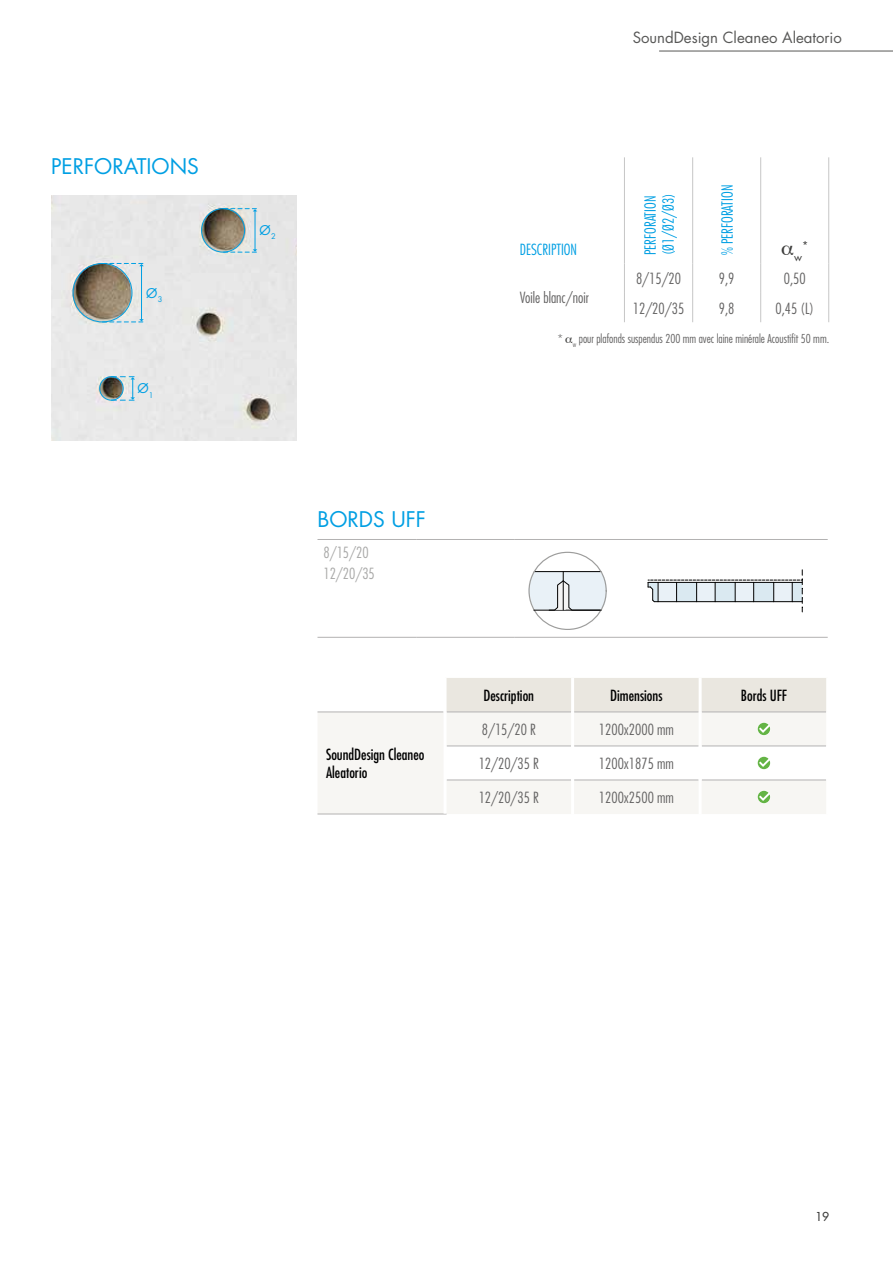
<style>
.page{position:relative;width:893px;height:1263px;background:#fff}
.page>*{position:absolute;margin:0;border:0;box-sizing:border-box;transform-origin:0 0}
.t1{font:21px "Futura";color:#009fe3}
.t2{font:300 condensed 15px "Futura";color:#646363}
.t3{font:condensed 15px/18px "Futura";color:#000}
.t4{font:300 condensed 15px/18px "Futura";color:#009fe3}
.t5{font:15px "Futura";color:#575756}
.t6{font:300 condensed 15px/21px "Futura";color:#a8a8a7}
.t7{font:13.05px "Futura";color:#009fe3}
.t8{font:300 condensed 12px "Futura";color:#646363}
.t9{font:12px "Futura";color:#3c3c3b}
.t10{font:10.5px "Futura";color:#3c3c3b}
</style>
<div class="page">
<hr style="left:659px;top:51px;width:234px;height:1px;background:#575756">
<img style="left:51px;top:196px;width:245px;height:245px">
<hr style="left:141px;top:266px;width:1px;height:53px;background:#009fe3">
<svg style="left:102px;top:263px;width:42px;height:3px"></svg>
<svg style="left:102px;top:319px;width:42px;height:3px"></svg>
<div style="left:73px;top:263px;width:59px;height:59px;border:1px solid #009fe3;border-radius:50%"></div>
<svg style="left:111px;top:376px;width:24px;height:25px"></svg>
<div style="left:201px;top:208px;width:44px;height:45px;border:1px solid #009fe3;border-radius:50%"></div>
<div style="left:99px;top:376px;width:25px;height:25px;border:1px solid #009fe3;border-radius:50%"></div>
<hr style="left:255px;top:211px;width:1px;height:39px;background:#009fe3">
<svg style="left:224px;top:208px;width:33px;height:3px"></svg>
<svg style="left:224px;top:249px;width:33px;height:4px"></svg>
<hr style="left:624px;top:157px;width:1px;height:107px;background:#c6c6c6">
<hr style="left:692px;top:157px;width:1px;height:107px;background:#c6c6c6">
<hr style="left:760px;top:157px;width:1px;height:107px;background:#c6c6c6">
<hr style="left:828px;top:157px;width:1px;height:107px;background:#c6c6c6">
<svg style="left:624px;top:264px;width:1px;height:58px"></svg>
<svg style="left:692px;top:264px;width:1px;height:58px"></svg>
<svg style="left:760px;top:264px;width:1px;height:58px"></svg>
<svg style="left:828px;top:264px;width:1px;height:58px"></svg>
<hr style="left:317px;top:539px;width:99px;height:1px;background:#b3b2b2">
<hr style="left:416px;top:539px;width:99px;height:1px;background:#b3b2b2">
<hr style="left:515px;top:539px;width:313px;height:1px;background:#b3b2b2">
<hr style="left:317px;top:637px;width:99px;height:1px;background:#b3b2b2">
<hr style="left:416px;top:637px;width:99px;height:1px;background:#b3b2b2">
<hr style="left:515px;top:637px;width:313px;height:1px;background:#b3b2b2">
<svg style="left:648px;top:570px;width:155px;height:42px"></svg>
<svg style="left:528px;top:551px;width:79px;height:79px"></svg>
<hr style="left:563px;top:572px;width:1px;height:38px;background:#000">
<div style="left:447px;top:678px;width:379px;height:33px;background:#eae7e0"></div>
<div style="left:317px;top:712px;width:509px;height:102px;background:#f7f6f3"></div>
<hr style="left:317px;top:711px;width:127px;height:1px;background:#b3b2b2">
<hr style="left:317px;top:814px;width:130px;height:1px;background:#b3b2b2">
<hr style="left:447px;top:711px;width:124px;height:1px;background:#b3b2b2">
<hr style="left:574px;top:711px;width:125px;height:1px;background:#b3b2b2">
<hr style="left:702px;top:711px;width:124px;height:1px;background:#b3b2b2">
<hr style="left:447px;top:745px;width:124px;height:1px;background:#b3b2b2">
<hr style="left:574px;top:745px;width:125px;height:1px;background:#b3b2b2">
<hr style="left:702px;top:745px;width:124px;height:1px;background:#b3b2b2">
<hr style="left:447px;top:780px;width:124px;height:1px;background:#b3b2b2">
<hr style="left:574px;top:780px;width:125px;height:1px;background:#b3b2b2">
<hr style="left:702px;top:780px;width:124px;height:1px;background:#b3b2b2">
<hr style="left:571px;top:678px;width:3px;height:34px;background:#fff">
<hr style="left:699px;top:678px;width:3px;height:34px;background:#fff">
<hr style="left:444px;top:712px;width:3px;height:34px;background:#fff">
<hr style="left:571px;top:712px;width:3px;height:34px;background:#fff">
<hr style="left:699px;top:712px;width:3px;height:34px;background:#fff">
<hr style="left:444px;top:746px;width:3px;height:34px;background:#fff">
<hr style="left:444px;top:780px;width:3px;height:34px;background:#fff">
<hr style="left:571px;top:780px;width:3px;height:34px;background:#fff">
<hr style="left:699px;top:780px;width:3px;height:34px;background:#fff">
<svg style="left:757px;top:722px;width:14px;height:14px"></svg>
<svg style="left:758px;top:723px;width:12px;height:12px"></svg>
<svg style="left:447px;top:746px;width:379px;height:34px"></svg>
<svg style="left:757px;top:790px;width:14px;height:14px"></svg>
<svg style="left:758px;top:791px;width:12px;height:12px"></svg>
<h1 class="t1" style="left:51px;top:152px;width:149px">PERFORATIONS</h1>
<p class="t7" style="left:146px;top:284px;width:18px">Ø<sub>3</sub></p>
<p class="t7" style="left:137px;top:380px;width:18px">Ø<sub>1</sub></p>
<p class="t7" style="left:260px;top:221px;width:18px">Ø<sub>2</sub></p>
<p class="t4" style="left:520px;top:240px;width:59px">DESCRIPTION</p>
<p class="t5" style="left:633px;top:27px;width:211px">SoundDesign Cleaneo Aleatorio</p>
<p class="t4" style="left:641px;top:255px;width:63px;rotate:-90deg">PERFORATION (Ø1/Ø2/Ø3)</p>
<p class="t4" style="left:718px;top:255px;width:72px;rotate:-90deg">% PERFORATION</p>
<p class="t10" style="left:802px;top:238px;width:8px">*</p>
<p class="t10" style="left:794px;top:250px;width:9px">w</p>
<p class="t2" style="left:636px;top:269px;width:47px">8/15/20</p>
<p class="t2" style="left:719px;top:269px;width:17px">9,9</p>
<p class="t2" style="left:784px;top:269px;width:23px">0,50</p>
<p class="t2" style="left:633px;top:299px;width:53px">12/20/35</p>
<p class="t2" style="left:719px;top:299px;width:17px">9,8</p>
<p class="t2" style="left:775px;top:299px;width:40px">0,45 (L)</p>
<p class="t8" style="left:558px;top:331px;width:273px">* <sub>w</sub> pour plafonds suspendus 200 mm avec laine minérale Acoustifit 50 mm.</p>
<p class="t2" style="left:520px;top:288px;width:70px">Voile blanc/noir</p>
<h1 class="t1" style="left:317px;top:504px;width:110px">BORDS UFF</h1>
<p class="t6" style="left:323px;top:542px;width:53px">8/15/20<br>12/20/35</p>
<p class="t3" style="left:326px;top:745px;width:100px">SoundDesign Cleaneo<br>Aleatorio</p>
<p class="t3" style="left:483px;top:686px;width:52px">Description</p>
<p class="t3" style="left:610px;top:686px;width:54px">Dimensions</p>
<p class="t3" style="left:741px;top:686px;width:48px">Bords UFF</p>
<p class="t2" style="left:482px;top:720px;width:55px">8/15/20 R</p>
<p class="t2" style="left:599px;top:720px;width:76px">1200x2000 mm</p>
<p class="t2" style="left:479px;top:754px;width:62px">12/20/35 R</p>
<p class="t2" style="left:599px;top:754px;width:76px">1200x1875 mm</p>
<p class="t2" style="left:479px;top:788px;width:62px">12/20/35 R</p>
<p class="t2" style="left:599px;top:788px;width:76px">1200x2500 mm</p>
<p class="t9" style="left:815px;top:1209px;width:15px">19</p>
</div>
